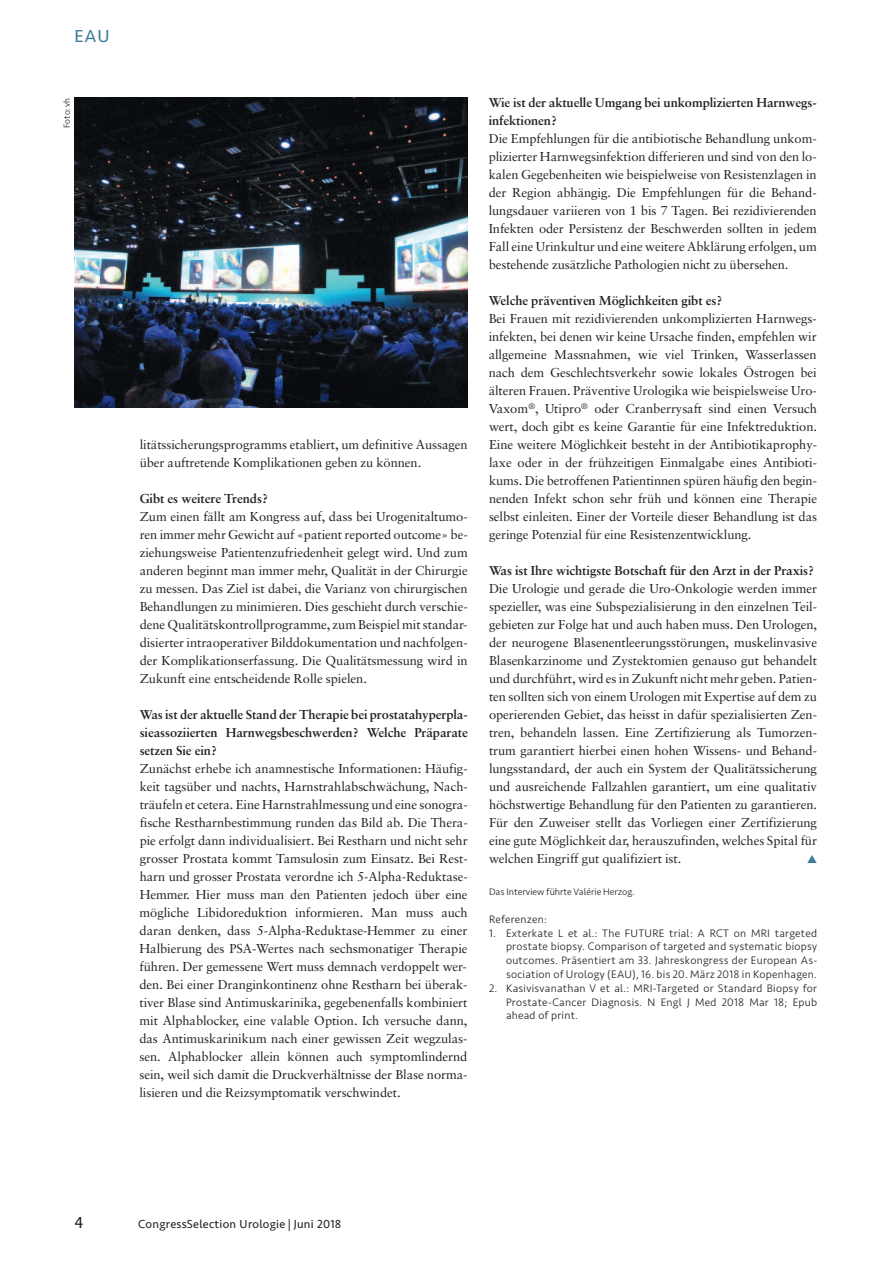
<style>
.page{position:relative;width:893px;height:1263px;background:#fff}
.page>*{position:absolute;margin:0;border:0;box-sizing:border-box;transform-origin:0 0}
.t1{font:18px "Seravek";color:#3c7b93}
.t2{font:16.5px "Seravek";color:#231f20}
.t3{font:12.9px/18px "Sabon";letter-spacing:-.005em;color:#231f20;text-align:justify}
.t4{font:700 12.9px/18px "Sabon";letter-spacing:-.005em;color:#231f20;text-align:justify}
.t5{font:12px "Seravek";letter-spacing:.025em;color:#231f20}
.t6{font:300 11.25px/13.8px "Seravek";letter-spacing:.025em;color:#231f20;text-align:justify}
.t7{font:300 9.75px "Seravek";color:#231f20}
.t8{font:300 9px "Seravek";color:#231f20}
</style>
<div class="page">
<img style="left:74px;top:98px;width:394px;height:309px">
<h1 class="t1" style="left:74px;top:22px;width:37px">EAU</h1>
<p class="t8" style="left:62px;top:128px;width:32px;rotate:-90deg">Foto: vh</p>
<p class="t3" style="left:140px;top:437px;width:330px">litätssicherungsprogramms etabliert, um definitive Aussagen über auftretende Komplikationen geben zu können.</p>
<p class="t4" style="left:140px;top:491px;width:130px">Gibt es weitere Trends?</p>
<p class="t3" style="left:140px;top:509px;width:330px">Zum einen fällt am Kongress auf, dass bei Urogenitaltumo&shy;ren immer mehr Gewicht auf «patient reported outcome» be&shy;ziehungsweise Patientenzufriedenheit gelegt wird. Und zum anderen beginnt man immer mehr, Qualität in der Chirurgie zu messen. Das Ziel ist dabei, die Varianz von chirurgischen Behandlungen zu minimieren. Dies geschieht durch verschie&shy;dene Qualitätskontrollprogramme, zum Beispiel mit standar&shy;disierter intraoperativer Bilddokumentation und nachfolgen&shy;der Komplikationserfassung. Die Qualitätsmessung wird in Zukunft eine entscheidende Rolle spielen.</p>
<p class="t4" style="left:140px;top:707px;width:330px">Was ist der aktuelle Stand der Therapie bei prostatahyperpla&shy;sieassoziierten Harnwegsbeschwerden? Welche Präparate setzen Sie ein?</p>
<p class="t3" style="left:139px;top:761px;width:330px">Zunächst erhebe ich anamnestische Informationen: Häufig&shy;keit tagsüber und nachts, Harnstrahlabschwächung, Nach&shy;träufeln et cetera. Eine Harnstrahlmessung und eine sonogra&shy;fische Restharnbestimmung runden das Bild ab. Die Thera&shy;pie erfolgt dann individualisiert. Bei Restharn und nicht sehr grosser Prostata kommt Tamsulosin zum Einsatz. Bei Rest&shy;harn und grosser Prostata verordne ich 5-Alpha-Reduktase-Hemmer. Hier muss man den Patienten jedoch über eine mögliche Libidoreduktion informieren. Man muss auch daran denken, dass 5-Alpha-Reduktase-Hemmer zu einer Halbierung des PSA-Wertes nach sechsmonatiger Therapie führen. Der gemessene Wert muss demnach verdoppelt wer&shy;den. Bei einer Dranginkontinenz ohne Restharn bei überak&shy;tiver Blase sind Antimuskarinika, gegebenenfalls kombiniert mit Alphablocker, eine valable Option. Ich versuche dann, das Antimuskarinikum nach einer gewissen Zeit wegzulas&shy;sen. Alphablocker allein können auch symptomlindernd sein, weil sich damit die Druckverhältnisse der Blase norma&shy;lisieren und die Reizsymptomatik verschwindet.</p>
<p class="t4" style="left:489px;top:95px;width:329px">Wie ist der aktuelle Umgang bei unkomplizierten Harnwegs&shy;infektionen?</p>
<p class="t3" style="left:489px;top:131px;width:330px">Die Empfehlungen für die antibiotische Behandlung unkom&shy;plizierter Harnwegsinfektion differieren und sind von den lo&shy;kalen Gegebenheiten wie beispielweise von Resistenzlagen in der Region abhängig. Die Empfehlungen für die Behand&shy;lungsdauer variieren von 1 bis 7 Tagen. Bei rezidivierenden Infekten oder Persistenz der Beschwerden sollten in jedem Fall eine Urinkultur und eine weitere Abklärung erfolgen, um bestehende zusätzliche Pathologien nicht zu übersehen.</p>
<p class="t4" style="left:489px;top:293px;width:235px">Welche präventiven Möglichkeiten gibt es?</p>
<p class="t3" style="left:489px;top:311px;width:330px">Bei Frauen mit rezidivierenden unkomplizierten Harnwegs&shy;infekten, bei denen wir keine Ursache finden, empfehlen wir allgemeine Massnahmen, wie viel Trinken, Wasserlassen nach dem Geschlechtsverkehr sowie lokales Östrogen bei älteren Frauen. Präventive Urologika wie beispielsweise Uro-Vaxom<sup>®</sup>, Utipro<sup>®</sup> oder Cranberrysaft sind einen Versuch wert, doch gibt es keine Garantie für eine Infektreduktion.<br>Eine weitere Möglichkeit besteht in der Antibiotikaprophy&shy;laxe oder in der frühzeitigen Einmalgabe eines Antibioti&shy;kums. Die betroffenen Patientinnen spüren häufig den begin&shy;nenden Infekt schon sehr früh und können eine Therapie selbst einleiten. Einer der Vorteile dieser Behandlung ist das geringe Potenzial für eine Resistenzentwicklung.</p>
<p class="t4" style="left:489px;top:563px;width:326px">Was ist Ihre wichtigste Botschaft für den Arzt in der Praxis?</p>
<p class="t3" style="left:489px;top:581px;width:330px">Die Urologie und gerade die Uro-Onkologie werden immer spezieller, was eine Subspezialisierung in den einzelnen Teil&shy;gebieten zur Folge hat und auch haben muss. Den Urologen, der neurogene Blasenentleerungsstörungen, muskelinvasive Blasenkarzinome und Zystektomien genauso gut behandelt und durchführt, wird es in Zukunft nicht mehr geben. Patien&shy;ten sollten sich von einem Urologen mit Expertise auf dem zu operierenden Gebiet, das heisst in dafür spezialisierten Zen&shy;tren, behandeln lassen. Eine Zertifizierung als Tumorzen&shy;trum garantiert hierbei einen hohen Wissens- und Behand&shy;lungsstandard, der auch ein System der Qualitätssicherung und ausreichende Fallzahlen garantiert, um eine qualitativ höchstwertige Behandlung für den Patienten zu garantieren.<br>Für den Zuweiser stellt das Vorliegen einer Zertifizierung eine gute Möglichkeit dar, herauszufinden, welches Spital für welchen Eingriff gut qualifiziert ist.</p>
<p class="t7" style="left:489px;top:886px;width:147px">Das Interview führte Valérie Herzog.</p>
<p class="t6" style="left:489px;top:912px;width:60px">Referenzen:</p>
<p class="t6" style="left:506px;top:926px;width:313px;text-indent:-17px">1. Exterkate L et al.: The FUTURE trial: A RCT on MRI targeted prostate biopsy. Comparison of targeted and systematic biopsy outcomes. Präsentiert am 33. Jahreskongress der European As&shy;sociation of Urology (EAU), 16. bis 20. März 2018 in Kopenhagen.</p>
<p class="t6" style="left:506px;top:981px;width:313px;text-indent:-17px">2. Kasivisvanathan V et al.: MRI-Targeted or Standard Biopsy for Prostate-Cancer Diagnosis. N Engl J Med 2018 Mar 18; Epub ahead of print.</p>
<p class="t2" style="left:74px;top:1209px;width:10px">4</p>
<p class="t5" style="left:138px;top:1214px;width:205px">CongressSelection Urologie | Juni 2018</p>
</div>
